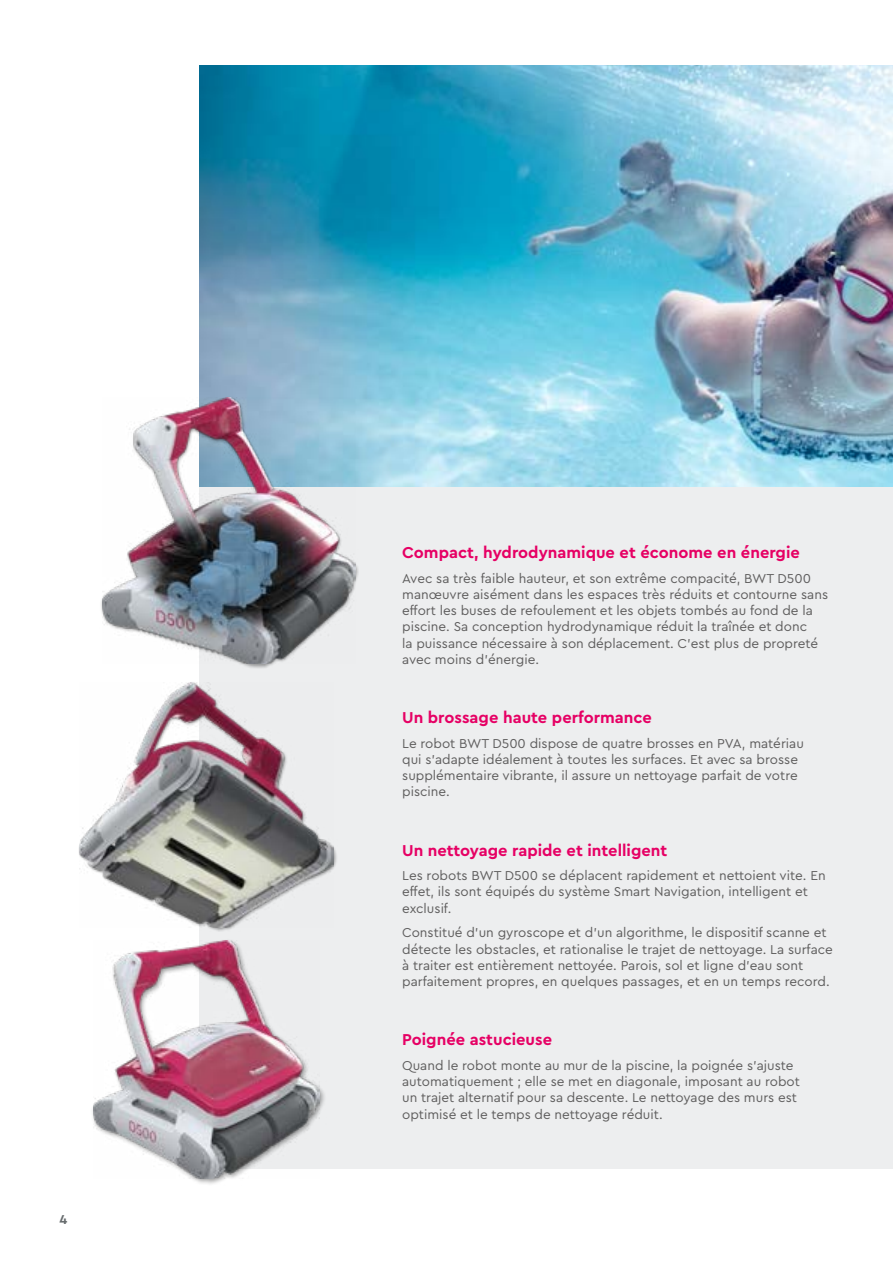
<style>
.page{position:relative;width:893px;height:1263px;background:#fff}
.page>*{position:absolute;margin:0;border:0;box-sizing:border-box;transform-origin:0 0}
.t1{font:700 16.5px "Cera PRO";color:#e60064}
.t2{font:13.5px/16.2px "Cera PRO";color:#5f5e5e}
.t3{font:700 13.5px "Cera PRO";color:#676c6e}
</style>
<div class="page">
<div style="left:199px;top:65px;width:694px;height:1103px;background:#edeeef"></div>
<img style="left:199px;top:65px;width:694px;height:422px">
<div style="left:100px;top:396px;width:259px;height:273px;background:#000;opacity:.39"></div>
<img style="left:102px;top:398px;width:253px;height:266px">
<div style="left:78px;top:681px;width:260px;height:250px;background:#000;opacity:.39"></div>
<img style="left:80px;top:682px;width:254px;height:245px">
<div style="left:90px;top:938px;width:236px;height:247px;background:#000;opacity:.4"></div>
<img style="left:94px;top:940px;width:226px;height:238px">
<p class="t3" style="left:60px;top:1210px;width:9px">4</p>
<p class="t1" style="left:402px;top:541px;width:399px">Compact, hydrodynamique et économe en énergie</p>
<p class="t2" style="left:402px;top:569px;width:427px">Avec sa très faible hauteur, et son extrême compacité, BWT D500 manœuvre aisément dans les espaces très réduits et contourne sans effort les buses de refoulement et les objets tombés au fond de la piscine. Sa conception hydrodynamique réduit la traînée et donc<br>la puissance nécessaire à son déplacement. C’est plus de propreté avec moins d’énergie.</p>
<p class="t1" style="left:402px;top:706px;width:251px">Un brossage haute performance</p>
<p class="t2" style="left:402px;top:734px;width:403px">Le robot BWT D500 dispose de quatre brosses en PVA, matériau qui s’adapte idéalement à toutes les surfaces. Et avec sa brosse supplémentaire vibrante, il assure un nettoyage parfait de votre piscine.</p>
<p class="t1" style="left:402px;top:839px;width:267px">Un nettoyage rapide et intelligent</p>
<p class="t2" style="left:402px;top:867px;width:425px">Les robots BWT D500 se déplacent rapidement et nettoient vite. En effet, ils sont équipés du système Smart Navigation, intelligent et exclusif.</p>
<p class="t2" style="left:402px;top:924px;width:432px">Constitué d’un gyroscope et d’un algorithme, le dispositif scanne et détecte les obstacles, et rationalise le trajet de nettoyage. La surface à traiter est entièrement nettoyée. Parois, sol et ligne d’eau sont parfaitement propres, en quelques passages, et en un temps record.</p>
<p class="t1" style="left:402px;top:1029px;width:151px">Poignée astucieuse</p>
<p class="t2" style="left:402px;top:1057px;width:399px">Quand le robot monte au mur de la piscine, la poignée s’ajuste automatiquement ; elle se met en diagonale, imposant au robot un trajet alternatif pour sa descente. Le nettoyage des murs est optimisé et le temps de nettoyage réduit.</p>
</div>
